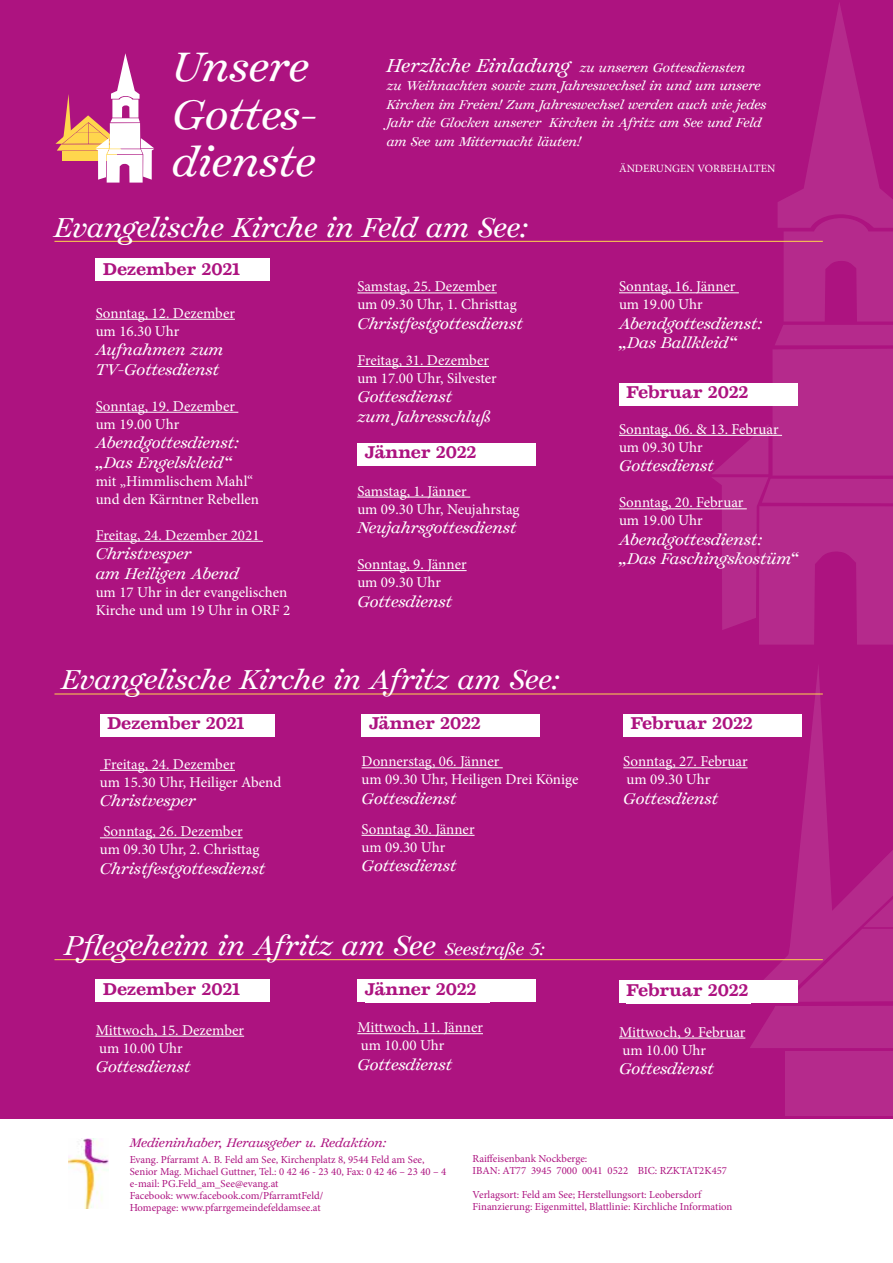
<style>
.page{position:relative;width:893px;height:1263px;background:#fff}
.page>*{position:absolute;margin:0;border:0;box-sizing:border-box;transform-origin:0 0}
.t1{font:italic 39.6px/47.5px "Temeraire";color:#fff}
.t2{font:italic 26.4px "Temeraire";letter-spacing:-.005em;color:#fff}
.t3{font:700 16.5px "Temeraire";color:#ad1380}
.t4{font:15px/18px "Minion Pro";color:#fff}
.t5{font:italic 15px/19.5px "Temeraire";color:#fff}
.t6{font:italic 12.3px/18.6px "Temeraire";letter-spacing:-.005em;color:#fff}
.t7{font:italic 11.85px "Temeraire";color:#ad1380}
.t8{font:11.1px "Minion Pro";color:#fff}
.t9{font:10.8px/11.9px "Minion Pro";color:#ad1380}
.s1{font-size:18px}
.s2{font-size:16.5px}
</style>
<div class="page">
<div style="left:0;top:0;width:893px;height:1118px;background:#ad1380"></div>
<hr style="left:96px;top:319px;width:139px;height:1px;background:#fff">
<hr style="left:96px;top:412px;width:142px;height:1px;background:#fff">
<hr style="left:96px;top:541px;width:167px;height:1px;background:#fff">
<div style="left:96px;top:258px;width:174px;height:23px;background:#fff"></div>
<hr style="left:357px;top:293px;width:140px;height:1px;background:#fff">
<hr style="left:357px;top:366px;width:132px;height:1px;background:#fff">
<hr style="left:357px;top:497px;width:113px;height:1px;background:#fff">
<hr style="left:357px;top:570px;width:110px;height:1px;background:#fff">
<div style="left:357px;top:443px;width:179px;height:23px;background:#fff"></div>
<hr style="left:619px;top:292px;width:120px;height:1px;background:#fff">
<hr style="left:619px;top:435px;width:163px;height:1px;background:#fff">
<hr style="left:619px;top:508px;width:128px;height:1px;background:#fff">
<div style="left:619px;top:383px;width:179px;height:23px;background:#fff"></div>
<hr style="left:100px;top:770px;width:135px;height:1px;background:#fff">
<hr style="left:100px;top:837px;width:143px;height:1px;background:#fff">
<div style="left:100px;top:714px;width:174px;height:22px;background:#fff"></div>
<hr style="left:362px;top:767px;width:141px;height:1px;background:#fff">
<hr style="left:362px;top:835px;width:113px;height:1px;background:#fff">
<div style="left:362px;top:714px;width:178px;height:22px;background:#fff"></div>
<hr style="left:623px;top:767px;width:125px;height:1px;background:#fff">
<div style="left:623px;top:714px;width:179px;height:22px;background:#fff"></div>
<hr style="left:96px;top:1036px;width:148px;height:1px;background:#fff">
<div style="left:96px;top:979px;width:174px;height:23px;background:#fff"></div>
<hr style="left:357px;top:1033px;width:126px;height:1px;background:#fff">
<div style="left:357px;top:979px;width:179px;height:23px;background:#fff"></div>
<hr style="left:619px;top:1038px;width:126px;height:1px;background:#fff">
<div style="left:619px;top:980px;width:179px;height:23px;background:#fff"></div>
<img style="left:68px;top:1138px;width:41px;height:71px">
<svg style="left:711px;top:3px;width:182px;height:642px"></svg>
<div style="left:785px;top:1051px;width:108px;height:65px;background:#b52a8c"></div>
<svg style="left:742px;top:666px;width:151px;height:382px"></svg>
<hr style="left:54px;top:241px;width:769px;height:1px;background:#ffd64d">
<hr style="left:54px;top:694px;width:769px;height:1px;background:#ffd64d">
<hr style="left:54px;top:959px;width:769px;height:1px;background:#ffd64d">
<svg style="left:55px;top:53px;width:99px;height:130px"></svg>
<h1 class="t1" style="left:172px;top:44px;width:146px">Unsere<br>Gottes&shy;dienste</h1>
<p class="t6" style="left:387px;top:58px;width:381px"><span class="s1">Herzliche Einladung</span> zu unseren Gottesdiensten<br>zu Weihnachten sowie zum Jahreswechsel in und um unsere Kirchen im Freien! Zum Jahreswechsel werden auch wie jedes Jahr die Glocken unserer Kirchen in Afritz am See und Feld am See um Mitternacht läuten!</p>
<p class="t8" style="left:619px;top:161px;width:158px">ÄNDERUNGEN VORBEHALTEN</p>
<h2 class="t2" style="left:54px;top:212px;width:475px">Evangelische Kirche in Feld am See:</h2>
<p class="t3" style="left:103px;top:258px;width:139px">Dezember 2021</p>
<p class="t4" style="left:96px;top:304px;width:141px">Sonntag, 12. Dezember um 16.30 Uhr</p>
<p class="t5" style="left:96px;top:340px;width:129px">Aufnahmen zum<br>TV-Gottesdienst</p>
<p class="t4" style="left:96px;top:397px;width:141px">Sonntag, 19. Dezember um 19.00 Uhr</p>
<p class="t5" style="left:96px;top:433px;width:144px">Abendgottesdienst: „Das Engelskleid“</p>
<p class="t4" style="left:96px;top:472px;width:165px">mit „Himmlischem Mahl“ und den Kärntner Rebellen</p>
<p class="t4" style="left:96px;top:526px;width:165px">Freitag, 24. Dezember 2021</p>
<p class="t5" style="left:96px;top:544px;width:145px">Christvesper<br>am Heiligen Abend</p>
<p class="t4" style="left:96px;top:583px;width:196px">um 17 Uhr in der evangelischen<br>Kirche und um 19 Uhr in ORF 2</p>
<p class="t4" style="left:357px;top:278px;width:161px">Samstag, 25. Dezember um 09.30 Uhr, 1. Christtag</p>
<p class="t5" style="left:357px;top:314px;width:167px">Christfestgottesdienst</p>
<p class="t4" style="left:357px;top:351px;width:141px">Freitag, 31. Dezember um 17.00 Uhr, Silvester</p>
<p class="t5" style="left:357px;top:387px;width:135px">Gottesdienst<br>zum Jahresschluß</p>
<p class="t3" style="left:365px;top:441px;width:113px">Jänner 2022</p>
<p class="t4" style="left:357px;top:482px;width:164px">Samstag, 1. Jänner<br>um 09.30 Uhr, Neujahrstag</p>
<p class="t5" style="left:357px;top:518px;width:161px">Neujahrsgottesdienst</p>
<p class="t4" style="left:357px;top:555px;width:111px">Sonntag, 9. Jänner um 09.30 Uhr</p>
<p class="t5" style="left:357px;top:592px;width:97px">Gottesdienst</p>
<h2 class="t2" style="left:62px;top:664px;width:499px">Evangelische Kirche in Afritz am See:</h2>
<p class="t3" style="left:107px;top:712px;width:139px">Dezember 2021</p>
<p class="t4" style="left:100px;top:755px;width:183px">Freitag, 24. Dezember<br>um 15.30 Uhr, Heiliger Abend</p>
<p class="t5" style="left:100px;top:791px;width:97px">Christvesper</p>
<p class="t4" style="left:100px;top:823px;width:161px">Sonntag, 26. Dezember um 09.30 Uhr, 2. Christtag</p>
<p class="t5" style="left:100px;top:859px;width:167px">Christfestgottesdienst</p>
<p class="t3" style="left:369px;top:712px;width:113px">Jänner 2022</p>
<p class="t4" style="left:362px;top:753px;width:218px">Donnerstag, 06. Jänner<br>um 09.30 Uhr, Heiligen Drei Könige</p>
<p class="t5" style="left:362px;top:789px;width:97px">Gottesdienst</p>
<p class="t4" style="left:362px;top:820px;width:114px">Sonntag 30. Jänner um 09.30 Uhr</p>
<p class="t5" style="left:362px;top:856px;width:97px">Gottesdienst</p>
<h2 class="t2" style="left:65px;top:930px;width:481px">Pflegeheim in Afritz am See <span class="s2">Seestraße 5:</span></h2>
<p class="t3" style="left:103px;top:978px;width:139px">Dezember 2021</p>
<p class="t4" style="left:96px;top:1021px;width:150px">Mittwoch, 15. Dezember um 10.00 Uhr</p>
<p class="t5" style="left:96px;top:1057px;width:97px">Gottesdienst</p>
<p class="t3" style="left:365px;top:978px;width:113px">Jänner 2022</p>
<p class="t4" style="left:357px;top:1018px;width:127px">Mittwoch, 11. Jänner um 10.00 Uhr</p>
<p class="t5" style="left:357px;top:1055px;width:97px">Gottesdienst</p>
<p class="t4" style="left:619px;top:278px;width:118px">Sonntag, 16. Jänner um 19.00 Uhr</p>
<p class="t5" style="left:619px;top:314px;width:144px">Abendgottesdienst: „Das Ballkleid“</p>
<p class="t3" style="left:627px;top:381px;width:123px">Februar 2022</p>
<p class="t4" style="left:619px;top:420px;width:161px">Sonntag, 06. &amp; 13. Februar um 09.30 Uhr</p>
<p class="t5" style="left:619px;top:456px;width:97px">Gottesdienst</p>
<p class="t4" style="left:619px;top:494px;width:126px">Sonntag, 20. Februar um 19.00 Uhr</p>
<p class="t5" style="left:619px;top:530px;width:180px">Abendgottesdienst: „Das Faschingskostüm“</p>
<p class="t3" style="left:631px;top:712px;width:123px">Februar 2022</p>
<p class="t4" style="left:623px;top:753px;width:126px">Sonntag, 27. Februar um 09.30 Uhr</p>
<p class="t5" style="left:623px;top:789px;width:97px">Gottesdienst</p>
<p class="t3" style="left:627px;top:979px;width:123px">Februar 2022</p>
<p class="t4" style="left:619px;top:1023px;width:128px">Mittwoch, 9. Februar um 10.00 Uhr</p>
<p class="t5" style="left:619px;top:1059px;width:97px">Gottesdienst</p>
<p class="t7" style="left:130px;top:1135px;width:258px">Medieninhaber, Herausgeber u. Redaktion:</p>
<p class="t9" style="left:130px;top:1154px;width:318px">Evang. Pfarramt A. B. Feld am See, Kirchenplatz 8, 9544 Feld am See, Senior Mag. Michael Guttner, Tel.: 0 42 46 - 23 40, Fax: 0 42 46 – 23 40 – 4 e-mail: PG.Feld_am_See@evang.at<br>Facebook: www.facebook.com/PfarramtFeld/<br>Homepage: www.pfarrgemeindefeldamsee.at</p>
<p class="t9" style="left:473px;top:1153px;width:256px">Raiffeisenbank Nockberge:<br>IBAN: AT77 3945 7000 0041 0522 BIC: RZKTAT2K457</p>
<p class="t9" style="left:473px;top:1189px;width:261px">Verlagsort: Feld am See; Herstellungsort: Leobersdorf<br>Finanzierung: Eigenmittel, Blattlinie: Kirchliche Information</p>
</div>
